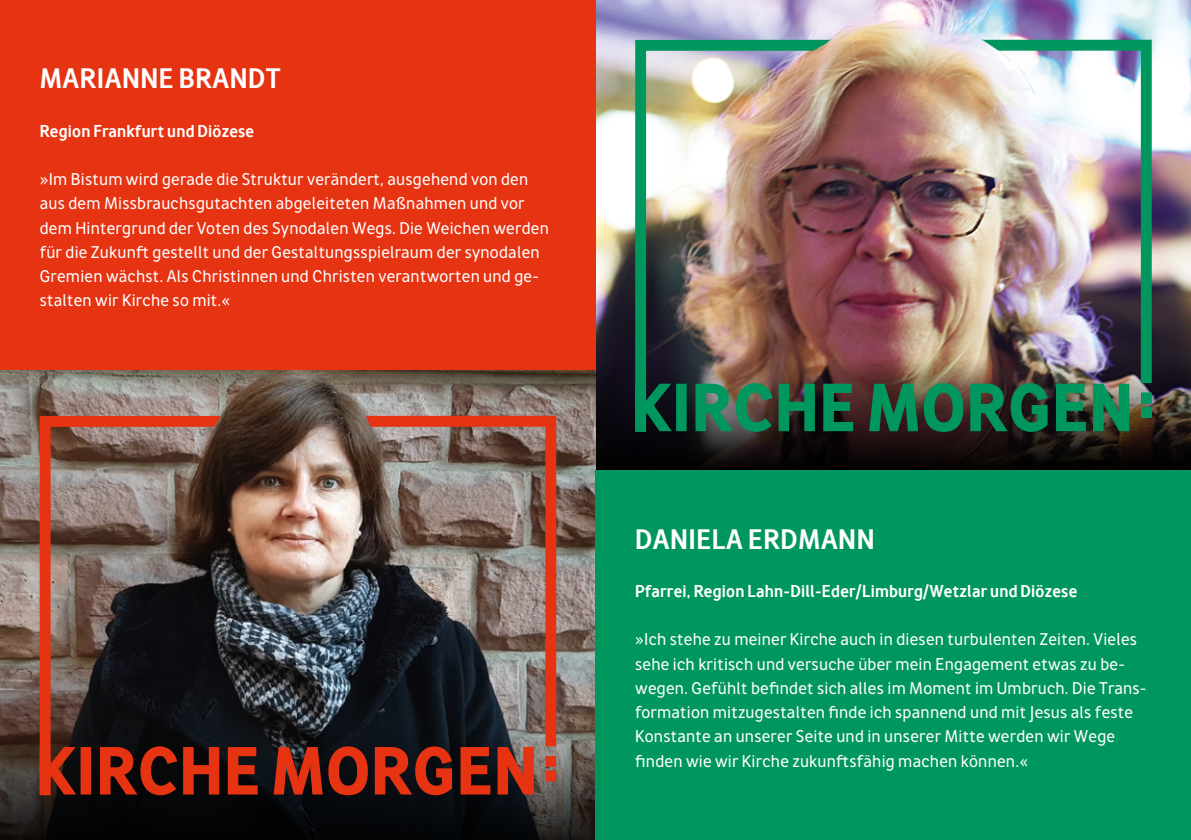
<style>
.page{position:relative;width:1191px;height:840px;background:#fff}
.page>*{position:absolute;margin:0;border:0;box-sizing:border-box;transform-origin:0 0}
.t1{font:700 36px "Awan Zaman";letter-spacing:.015em;color:#fff}
.t2{font:22px/24.2px "Awan Zaman";letter-spacing:.01em;color:#fff}
.t3{font:700 22px "Awan Zaman";letter-spacing:.01em;color:#fff}
</style>
<div class="page">
<img style="left:595px;top:95px;width:596px;height:264px">
<svg style="left:595px;top:359px;width:596px;height:111px;background:#110c0d"></svg>
<img style="left:0;top:451px;width:595px;height:278px">
<svg style="left:0;top:729px;width:595px;height:110px;background:#181716"></svg>
<img style="left:34px;top:451px;width:527px;height:354px">
<svg style="left:40px;top:746px;width:494px;height:48px;background:#822312"></svg>
<div style="left:545px;top:755px;width:11px;height:11px;background:#e63312"></div>
<div style="left:545px;top:770px;width:11px;height:11px;background:#e63312"></div>
<img style="left:630px;top:95px;width:527px;height:347px">
<img style="left:595px;top:0;width:596px;height:95px">
<img style="left:0;top:369px;width:595px;height:82px">
<div style="left:595px;top:470px;width:596px;height:369px;background:#00975f"></div>
<img style="left:635px;top:383px;width:494px;height:48px">
<div style="left:1141px;top:392px;width:10px;height:11px;background:#00975f"></div>
<div style="left:1141px;top:407px;width:10px;height:11px;background:#00975f"></div>
<div style="left:0;top:0;width:595px;height:369px;background:#e63312"></div>
<h1 class="t1" style="left:40px;top:55px;width:243px">MARIANNE BRANDT</h1>
<p class="t3" style="left:40px;top:116px;width:216px">Region Frankfurt und Diözese</p>
<p class="t2" style="left:40px;top:165px;width:511px">»Im Bistum wird gerade die Struktur verändert, ausgehend von den aus dem Missbrauchsgutachten abgeleiteten Maßnahmen und vor dem Hintergrund der Voten des Synodalen Wegs. Die Weichen werden für die Zukunft gestellt und der Gestaltungsspielraum der synodalen Gremien wächst. Als Christinnen und Christen verantworten und ge&shy;stalten wir Kirche so mit.«</p>
<h1 class="t1" style="left:635px;top:514px;width:241px">DANIELA ERDMANN</h1>
<p class="t3" style="left:635px;top:576px;width:443px">Pfarrei, Region Lahn-Dill-Eder/Limburg/Wetzlar und Diözese</p>
<p class="t2" style="left:635px;top:625px;width:513px">»Ich stehe zu meiner Kirche auch in diesen turbulenten Zeiten. Vieles sehe ich kritisch und versuche über mein Engagement etwas zu be&shy;wegen. Gefühlt befindet sich alles im Moment im Umbruch. Die Trans&shy;formation mitzugestalten finde ich spannend und mit Jesus als feste Konstante an unserer Seite und in unserer Mitte werden wir Wege finden wie wir Kirche zukunftsfähig machen können.«</p>
</div>
